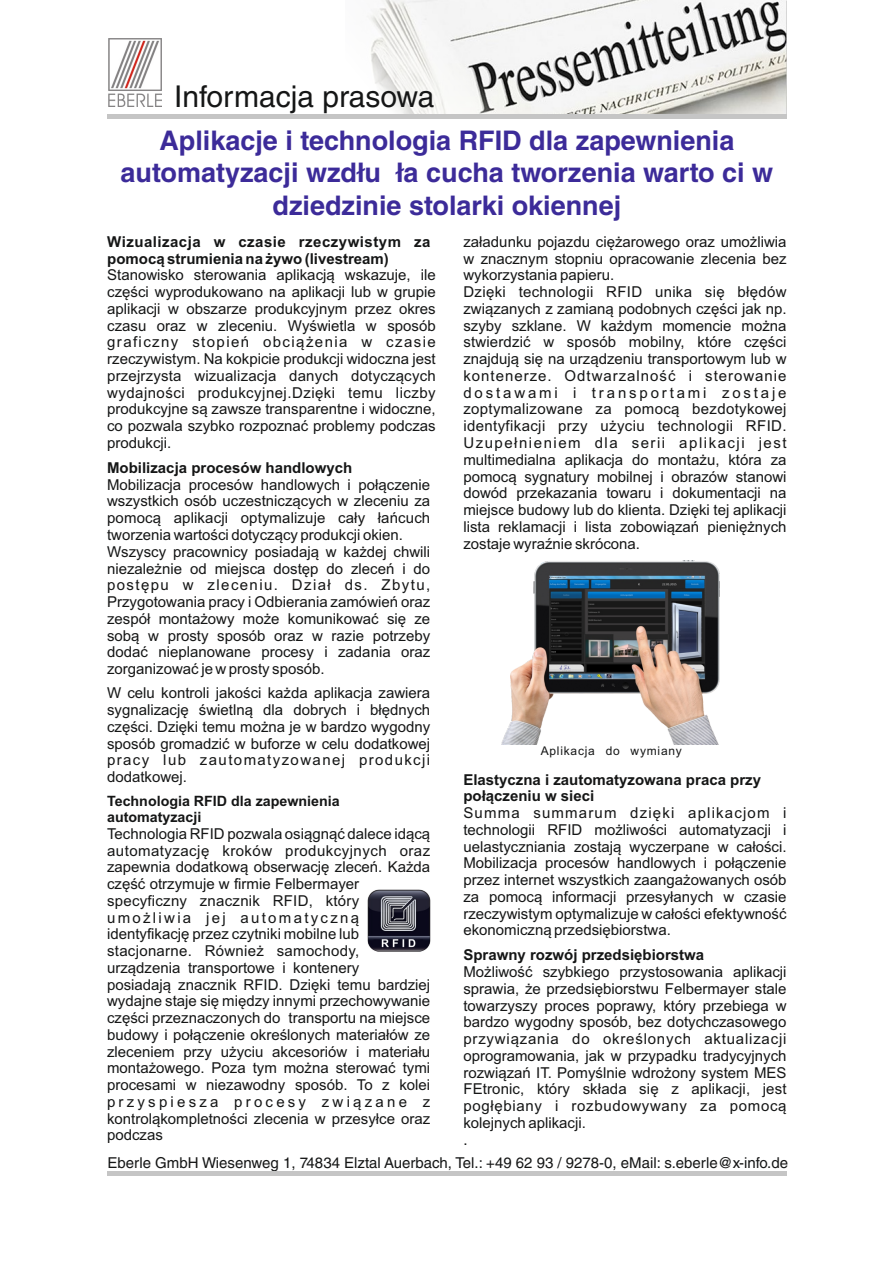
<style>
.page{position:relative;width:893px;height:1263px;background:#fff}
.page>*{position:absolute;margin:0;border:0;box-sizing:border-box;transform-origin:0 0}
.t1{font:30px "Helvetica LT Std";color:#151616}
.t2{font:700 27px/32.1px "Helvetica LT Std";color:#3c2b99;text-align:center}
.t3{font:15px/16.8px "Arial";color:#151616;text-align:justify}
.t4{font:700 15px/16.8px "Arial";color:#151616}
.t5{font:15px "Helvetica LT Std";color:#151616}
.t6{font:700 15px/16.8px "Arial";letter-spacing:.025em;color:#151616}
.t7{font:700 14.25px/15.9px "Arial";color:#151616}
.t8{font:12px "Arial";letter-spacing:.065em;color:#151616}
</style>
<div class="page">
<img style="left:368px;top:889px;width:63px;height:63px">
<img style="left:501px;top:560px;width:219px;height:184px">
<img style="left:367px;top:1px;width:420px;height:113px">
<img style="left:108px;top:38px;width:54px;height:69px">
<div style="left:107px;top:114px;width:680px;height:5px;background:#c5c5c5"></div>
<hr style="left:107px;top:1171px;width:680px;height:4px;background:#c5c5c5">
<h1 class="t1" style="left:174px;top:86px;width:262px">Informacja prasowa</h1>
<h2 class="t2" style="left:121px;top:128px;width:654px">Aplikacje i technologia RFID dla zapewnienia automatyzacji wzdłuż łańcucha tworzenia wartości w dziedzinie stolarki okiennej</h2>
<p class="t6" style="left:107px;top:235px;width:325px">Wizualizacja w czasie rzeczywistym za pomocą strumienia na żywo (livestream)</p>
<p class="t3" style="left:107px;top:268px;width:330px">Stanowisko sterowania aplikacją wskazuje, ile części wyprodukowano na aplikacji lub w grupie aplikacji w obszarze produkcyjnym przez okres czasu oraz w zleceniu. Wyświetla w sposób graficzny stopień obciążenia w czasie rzeczywistym. Na kokpicie produkcji widoczna jest przejrzysta wizualizacja danych dotyczących wydajności produkcyjnej.Dzięki temu liczby produkcyjne są zawsze transparentne i widoczne, co pozwala szybko rozpoznać problemy podczas produkcji.</p>
<p class="t4" style="left:107px;top:461px;width:247px">Mobilizacja procesów handlowych</p>
<p class="t3" style="left:107px;top:477px;width:325px;text-align:left">Mobilizacja procesów handlowych i połączenie wszystkich osób uczestniczących w zleceniu za pomocą aplikacji optymalizuje cały łańcuch tworzenia wartości dotyczący produkcji okien.<br>Wszyscy pracownicy posiadają w każdej chwili niezależnie od miejsca dostęp do zleceń i do postępu w zleceniu. Dział ds. Zbytu, Przygotowania pracy i Odbierania zamówień oraz zespół montażowy może komunikować się ze sobą w prosty sposób oraz w razie potrzeby dodać nieplanowane procesy i zadania oraz zorganizować je w prosty sposób.</p>
<p class="t3" style="left:107px;top:686px;width:325px">W celu kontroli jakości każda aplikacja zawiera sygnalizację świetlną dla dobrych i błędnych części. Dzięki temu można je w bardzo wygodny sposób gromadzić w buforze w celu dodatkowej pracy lub zautomatyzowanej produkcji dodatkowej.</p>
<p class="t7" style="left:107px;top:794px;width:234px">Technologia RFID dla zapewnienia automatyzacji</p>
<p class="t3" style="left:107px;top:826px;width:325px;text-align:left">Technologia RFID pozwala osiągnąć dalece idącą automatyzację kroków produkcyjnych oraz zapewnia dodatkową obserwację zleceń. Każda część otrzymuje w firmie Felbermayer specyficzny znacznik RFID, który umożliwia jej automatyczną identyfikację przez czytniki mobilne lub stacjonarne. Również samochody, urządzenia transportowe i kontenery<br>posiadają znacznik RFID. Dzięki temu bardziej wydajne staje się między innymi przechowywanie części przeznaczonych do transportu na miejsce budowy i połączenie określonych materiałów ze zleceniem przy użyciu akcesoriów i materiału montażowego. Poza tym można sterować tymi procesami w niezawodny sposób. To z kolei przyspiesza procesy związane z kontroląkompletności zlecenia w przesyłce oraz podczas</p>
<p class="t3" style="left:463px;top:235px;width:325px;text-align:left">załadunku pojazdu ciężarowego oraz umożliwia w znacznym stopniu opracowanie zlecenia bez wykorzystania papieru.<br>Dzięki technologii RFID unika się błędów związanych z zamianą podobnych części jak np. szyby szklane. W każdym momencie można stwierdzić w sposób mobilny, które części znajdują się na urządzeniu transportowym lub w kontenerze. Odtwarzalność i sterowanie dostawami i transportami zostaje zoptymalizowane za pomocą bezdotykowej identyfikacji przy użyciu technologii RFID.<br>Uzupełnieniem dla serii aplikacji jest multimedialna aplikacja do montażu, która za pomocą sygnatury mobilnej i obrazów stanowi dowód przekazania towaru i dokumentacji na miejsce budowy lub do klienta. Dzięki tej aplikacji lista reklamacji i lista zobowiązań pieniężnych zostaje wyraźnie skrócona.</p>
<p class="t8" style="left:541px;top:746px;width:143px">Aplikacja do wymiany</p>
<p class="t4" style="left:463px;top:772px;width:299px">Elastyczna i zautomatyzowana praca przy połączeniu w sieci</p>
<p class="t3" style="left:463px;top:806px;width:325px">Summa summarum dzięki aplikacjom i technologii RFID możliwości automatyzacji i uelastyczniania zostają wyczerpane w całości.<br>Mobilizacja procesów handlowych i połączenie przez internet wszystkich zaangażowanych osób za pomocą informacji przesyłanych w czasie rzeczywistym optymalizuje w całości efektywność ekonomiczną przedsiębiorstwa.</p>
<p class="t4" style="left:463px;top:948px;width:242px">Sprawny rozwój przedsiębiorstwa</p>
<p class="t3" style="left:463px;top:965px;width:325px">Możliwość szybkiego przystosowania aplikacji sprawia, że przedsiębiorstwu Felbermayer stale towarzyszy proces poprawy, który przebiega w bardzo wygodny sposób, bez dotychczasowego przywiązania do określonych aktualizacji oprogramowania, jak w przypadku tradycyjnych rozwiązań IT. Pomyślnie wdrożony system MES FEtronic, który składa się z aplikacji, jest pogłębiany i rozbudowywany za pomocą kolejnych aplikacji.</p>
<p class="t5" style="left:463px;top:1134px;width:6px">.</p>
<p class="t5" style="left:107px;top:1157px;width:682px">Eberle GmbH Wiesenweg 1, 74834 Elztal Auerbach, Tel.: +49 62 93 / 9278-0, eMail: s.eberle@x-info.de</p>
</div>
